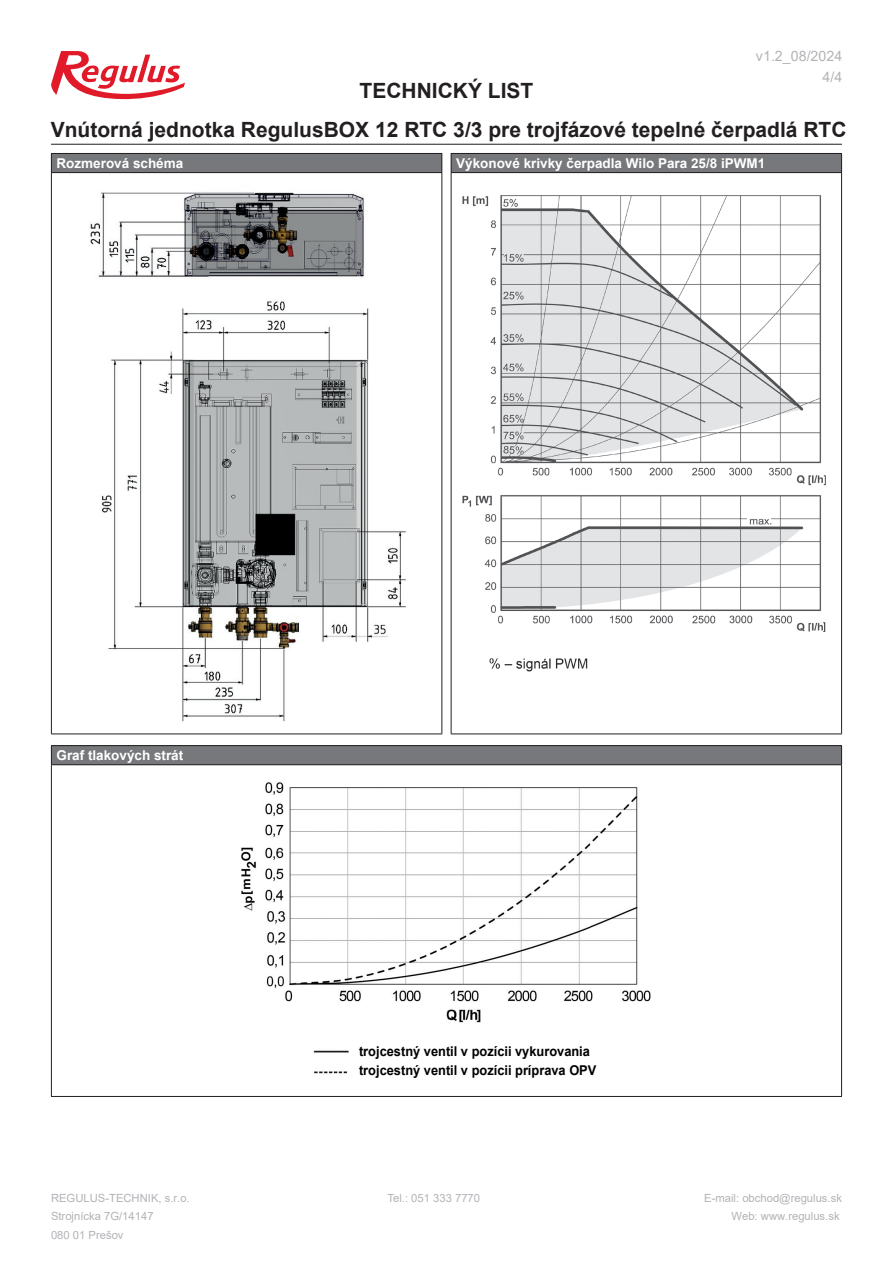
<style>
.page{position:relative;width:893px;height:1263px;background:#fff}
.page>*{position:absolute;margin:0;border:0;box-sizing:border-box;transform-origin:0 0}
.t1{font:700 21px/39.3px "Arial";color:#231f20;text-align:center}
.t2{font:14.25px/21px "Arial";color:#b2b3b7;text-align:right}
.t3{font:700 13.5px "Arial";color:#fff}
.t4{font:700 13.5px/18.9px "Arial";color:#000;scale:.95 1}
.t5{font:11.25px/18.8px "Arial";color:#b2b3b7}
</style>
<div class="page">
<svg style="left:51px;top:51px;width:134px;height:48px"></svg>
<hr style="left:51px;top:144px;width:791px;height:1px;background:#231f20">
<div style="left:451px;top:153px;width:391px;height:20px;background:#76787b"></div>
<hr style="left:451px;top:153px;width:391px;height:1px;background:#231f20">
<svg style="left:451px;top:154px;width:1px;height:18px"></svg>
<svg style="left:841px;top:154px;width:1px;height:18px"></svg>
<hr style="left:451px;top:172px;width:391px;height:1px;background:#231f20">
<hr style="left:451px;top:173px;width:1px;height:560px;background:#231f20">
<hr style="left:841px;top:173px;width:1px;height:560px;background:#231f20">
<hr style="left:451px;top:733px;width:391px;height:1px;background:#231f20">
<div style="left:51px;top:153px;width:391px;height:20px;background:#76787b"></div>
<hr style="left:51px;top:153px;width:391px;height:1px;background:#231f20">
<svg style="left:51px;top:154px;width:1px;height:18px"></svg>
<svg style="left:441px;top:154px;width:1px;height:18px"></svg>
<hr style="left:51px;top:172px;width:391px;height:1px;background:#231f20">
<hr style="left:51px;top:173px;width:1px;height:560px;background:#231f20">
<hr style="left:441px;top:173px;width:1px;height:560px;background:#231f20">
<hr style="left:51px;top:733px;width:391px;height:1px;background:#231f20">
<img style="left:90px;top:192px;width:316px;height:530px">
<img style="left:462px;top:195px;width:364px;height:477px">
<div style="left:51px;top:746px;width:791px;height:19px;background:#76787b"></div>
<hr style="left:51px;top:745px;width:791px;height:1px;background:#231f20">
<svg style="left:51px;top:746px;width:1px;height:18px"></svg>
<svg style="left:841px;top:746px;width:1px;height:18px"></svg>
<hr style="left:51px;top:764px;width:791px;height:1px;background:#231f20">
<hr style="left:51px;top:765px;width:1px;height:331px;background:#231f20">
<hr style="left:841px;top:765px;width:1px;height:331px;background:#231f20">
<hr style="left:51px;top:1096px;width:791px;height:1px;background:#231f20">
<img style="left:241px;top:782px;width:410px;height:292px">
<p class="t2" style="left:756px;top:46px;width:88px">v1.2_08/2024<br>4/4</p>
<h1 class="t1" style="left:51px;top:71px;width:797px">TECHNICKÝ LIST<br>Vnútorná jednotka RegulusBOX 12 RTC 3/3 pre trojfázové tepelné čerpadlá RTC</h1>
<p class="t3" style="left:57px;top:154px;width:128px">Rozmerová schéma</p>
<p class="t3" style="left:456px;top:154px;width:311px">Výkonové krivky čerpadla Wilo Para 25/8 iPWM1</p>
<p class="t3" style="left:57px;top:746px;width:128px">Graf tlakových strát</p>
<p class="t4" style="left:359px;top:1042px;width:251px">trojcestný ventil v pozícii vykurovania trojcestný ventil v pozícii príprava OPV</p>
<p class="t5" style="left:51px;top:1188px;width:140px">REGULUS-TECHNIK, s.r.o.</p>
<p class="t5" style="left:704px;top:1188px;width:139px">E-mail: obchod@regulus.sk</p>
<p class="t5" style="left:51px;top:1207px;width:104px">Strojnícka 7G/14147<br>080 01 Prešov</p>
<p class="t5" style="left:388px;top:1188px;width:94px">Tel.: 051 333 7770</p>
<p class="t5" style="left:731px;top:1207px;width:110px">Web: www.regulus.sk</p>
</div>
